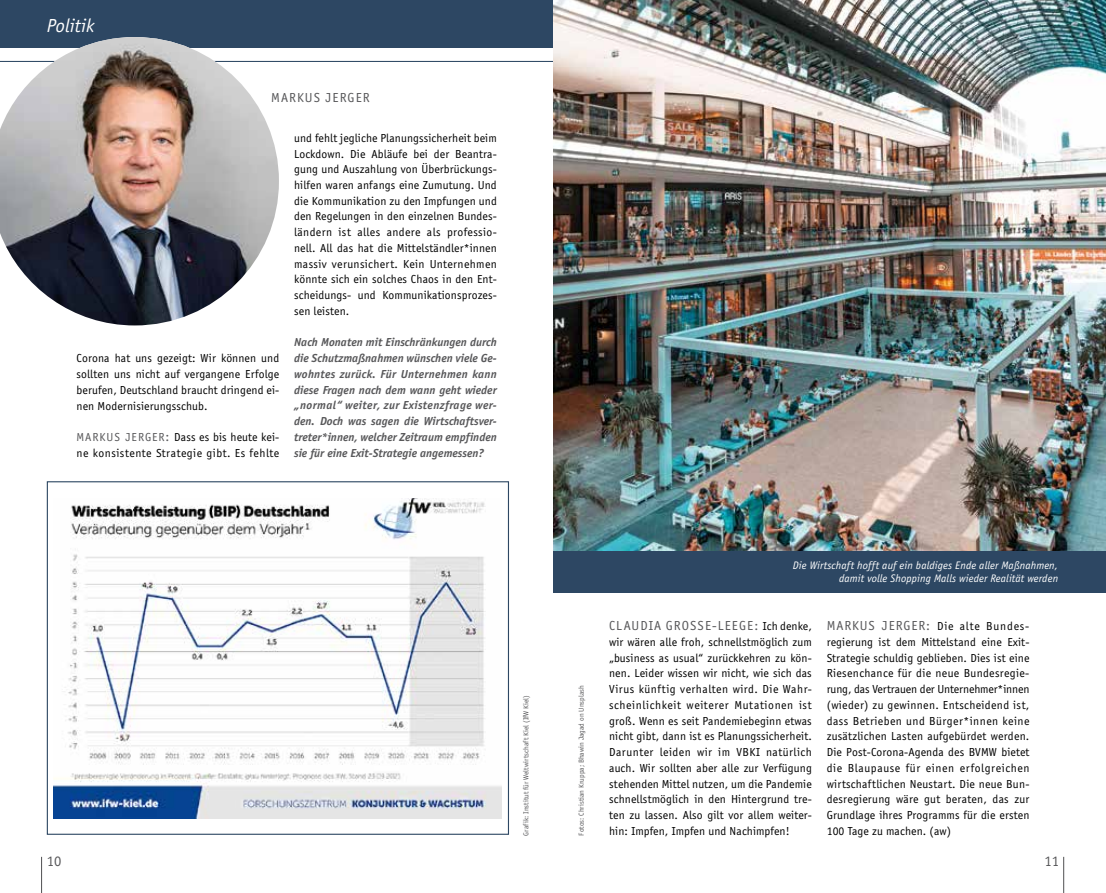
<style>
.page{position:relative;width:1106px;height:893px;background:#fff}
.page>*{position:absolute;margin:0;border:0;box-sizing:border-box;transform-origin:0 0}
.t1{font:italic 19.5px "Officina Sans EF";letter-spacing:.01em;color:#fff}
.t2{font:15px "Officina Sans EF";color:#58585a}
.t3{font:13.5px "Officina Sans EF";letter-spacing:.08em;color:#58585a}
.t4{font:12px/15.8px "Officina Sans EF";letter-spacing:.01em;color:#000;text-align:justify}
.t5{font:italic 700 12px/15.8px "Officina Sans EF";color:#58585a;text-align:justify}
.t6{font:12px/15.8px "Officina Sans EF";letter-spacing:.04em;color:#000;text-align:right}
.t7{font:12px "Officina Sans EF";color:#58585a}
.t8{font:italic 11.25px/13.5px "Officina Sans EF";letter-spacing:.01em;color:#fff;text-align:right}
.t9{font:7.5px "Officina Sans EF";color:#58585a}
.s1{font-size:13.5px;color:#58585a}
</style>
<div class="page">
<hr style="left:41px;top:857px;width:1px;height:36px;background:#58585a">
<hr style="left:1063px;top:857px;width:1px;height:36px;background:#58585a">
<div style="left:0;top:0;width:1106px;height:47px;background:#2d4763"></div>
<hr style="left:0;top:61px;width:1106px;height:1px;background:#2d4763">
<img style="left:553px;top:0;width:553px;height:551px">
<img style="left:0;top:37px;width:279px;height:288px">
<img style="left:53px;top:498px;width:448px;height:320px">
<div style="left:553px;top:551px;width:553px;height:42px;background:#2d4763"></div>
<h1 class="t1" style="left:47px;top:15px;width:49px">Politik</h1>
<p class="t3" style="left:271px;top:90px;width:19px">Markus</p>
<p class="t3" style="left:325px;top:90px;width:16px">Jerger</p>
<p class="t4" style="left:77px;top:351px;width:204px">Corona hat uns gezeigt: Wir können und sollten uns nicht auf vergangene Erfolge berufen, Deutschland braucht dringend ei&shy;nen Modernisierungsschub.</p>
<p class="t7" style="left:77px;top:430px;width:17px">Markus</p>
<p class="t7" style="left:125px;top:430px;width:14px">Jerger</p>
<p class="t6" style="left:77px;top:429px;width:204px"><span class="s1">:</span> Dass es bis heute kei-<br>ne konsistente Strategie gibt. Es fehlte</p>
<p class="t4" style="left:294px;top:130px;width:204px">und fehlt jegliche Planungssicherheit beim Lockdown. Die Abläufe bei der Beantra&shy;gung und Auszahlung von Überbrückungs&shy;hilfen waren anfangs eine Zumutung. Und die Kommunikation zu den Impfungen und den Regelungen in den einzelnen Bundes&shy;ländern ist alles andere als professio&shy;nell. All das hat die Mittelständler*innen massiv verunsichert. Kein Unternehmen könnte sich ein solches Chaos in den Ent&shy;scheidungs- und Kommunikationsprozes&shy;sen leisten.</p>
<p class="t5" style="left:294px;top:335px;width:205px">Nach Monaten mit Einschränkungen durch die Schutzmaßnahmen wünschen viele Ge&shy;wohntes zurück. Für Unternehmen kann diese Fragen nach dem wann geht wieder „normal“ weiter, zur Existenzfrage wer&shy;den. Doch was sagen die Wirtschaftsver&shy;treter*innen, welcher Zeitraum empfinden sie für eine Exit-Strategie angemessen?</p>
<p class="t9" style="left:522px;top:835px;width:142px;rotate:-90deg">Grafik: Institut für Weltwirtschaft Kiel (IfW Kiel)</p>
<p class="t9" style="left:577px;top:835px;width:152px;rotate:-90deg">Fotos: Christian Kruppa; Bhawin Jagad on Unsplash</p>
<p class="t8" style="left:793px;top:559px;width:267px">Die Wirtschaft hofft auf ein baldiges Ende aller Maßnahmen, damit volle Shopping Malls wieder Realität werden</p>
<p class="t3" style="left:609px;top:618px;width:16px">Claudia</p>
<p class="t3" style="left:666px;top:618px;width:67px">GroSSe-Leege</p>
<p class="t4" style="left:609px;top:618px;width:204px;text-indent:145px"><span class="s1">:</span> Ich denke, wir wären alle froh, schnellstmöglich zum „business as usual“ zurückkehren zu kön&shy;nen. Leider wissen wir nicht, wie sich das Virus künftig verhalten wird. Die Wahr&shy;scheinlichkeit weiterer Mutationen ist groß. Wenn es seit Pandemiebeginn etwas nicht gibt, dann ist es Planungssicherheit.<br>Darunter leiden wir im VBKI natürlich auch. Wir sollten aber alle zur Verfügung stehenden Mittel nutzen, um die Pandemie schnellstmöglich in den Hintergrund tre&shy;ten zu lassen. Also gilt vor allem weiter&shy;hin: Impfen, Impfen und Nachimpfen!</p>
<p class="t3" style="left:826px;top:618px;width:19px">Markus</p>
<p class="t3" style="left:882px;top:618px;width:15px">Jerger</p>
<p class="t4" style="left:826px;top:618px;width:204px;text-indent:99px"><span class="s1">:</span> Die alte Bundes&shy;regierung ist dem Mittelstand eine Exit-Strategie schuldig geblieben. Dies ist eine Riesenchance für die neue Bundesregie&shy;rung, das Vertrauen der Unternehmer*innen (wieder) zu gewinnen. Entscheidend ist, dass Betrieben und Bürger*innen keine zusätzlichen Lasten aufgebürdet werden.<br>Die Post-Corona-Agenda des BVMW bietet die Blaupause für einen erfolgreichen wirtschaftlichen Neustart. Die neue Bun&shy;desregierung wäre gut beraten, das zur Grundlage ihres Programms für die ersten 100 Tage zu machen. (aw)</p>
<p class="t2" style="left:47px;top:853px;width:16px">10</p>
<p class="t2" style="left:1044px;top:853px;width:16px">11</p>
</div>
